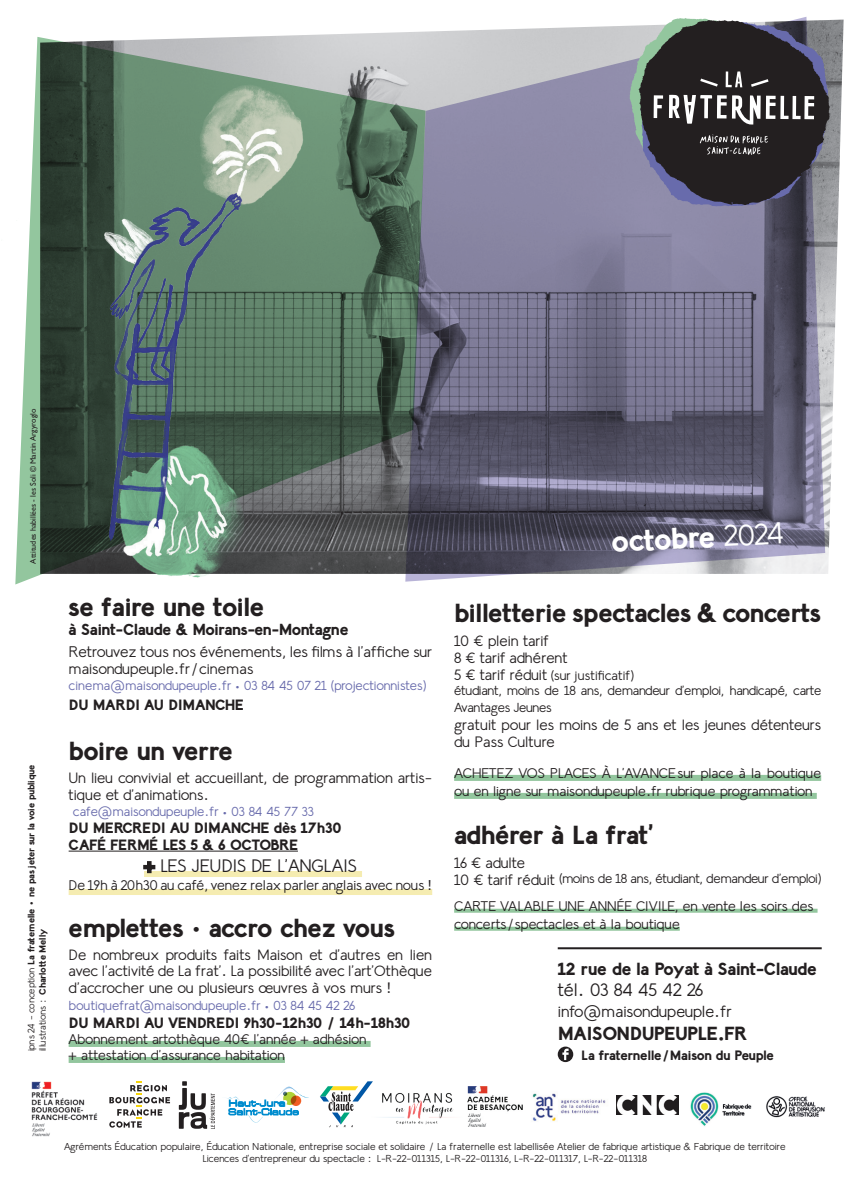
<style>
.page{position:relative;width:851px;height:1191px;background:#fff}
.page>*{position:absolute;margin:0;border:0;box-sizing:border-box;transform-origin:0 0}
.t1{font:700 30px "Lil Grotesk";color:#fff}
.t2{font:700 26px "Lil Grotesk";letter-spacing:-.025em;color:#231f20}
.t3{font:700 18.8px "Lil Grotesk";letter-spacing:-.03em;color:#231f20}
.t4{font:18px "Lil Grotesk";color:#231f20}
.t5{font:18px "Lil Grotesk";letter-spacing:-.02em;color:#231f20}
.t6{font:700 17.6px "Lil Grotesk";letter-spacing:-.02em;color:#231f20}
.t7{font:700 16px "Lil Grotesk";letter-spacing:-.03em;color:#231f20}
.t8{font:16px "Lil Grotesk";letter-spacing:-.02em;color:#231f20}
.t9{font:15.2px "Lil Grotesk";color:#231f20}
.t10{font:15px/16.8px "Lil Grotesk";letter-spacing:-.01em;color:#231f20}
.t11{font:700 15px/16.8px "Lil Grotesk";letter-spacing:-.02em;color:#231f20}
.t12{font:14px/18px "Lil Grotesk";letter-spacing:-.01em;color:#231f20}
.t13{font:700 13.6px "Lil Grotesk";letter-spacing:-.025em;color:#231f20}
.t14{font:13px "Lil Grotesk";letter-spacing:-.02em;color:#686bac}
.t15{font:13px/15px "Lil Grotesk";letter-spacing:-.02em;color:#231f20}
.t16{font:13px "Lil Grotesk";letter-spacing:-.04em;color:#231f20}
.t17{font:10px/12px "Lil Grotesk";color:#231f20;text-align:center}
.t18{font:700 9.4px/11.2px "Lil Grotesk";letter-spacing:-.02em;color:#231f20}
.t19{font:8px "Gill Sans";color:#231f20}
.s1{font-weight:400}
.s2{font-size:15px}
.s3{font-weight:700}
</style>
<div class="page">
<img style="left:242px;top:20px;width:601px;height:554px">
<svg style="left:405px;top:17px;width:420px;height:564px;background:#7b798f"></svg>
<svg style="left:37px;top:37px;width:388px;height:545px;background:#697b71"></svg>
<img style="left:15px;top:49px;width:295px;height:535px">
<hr style="left:557px;top:947px;width:264px;height:2px;background:#231f20">
<svg style="left:557px;top:1046px;width:16px;height:16px"></svg>
<svg style="left:562px;top:1048px;width:6px;height:12px"></svg>
<svg style="left:320px;top:1081px;width:53px;height:46px"></svg>
<svg style="left:109px;top:1081px;width:61px;height:46px"></svg>
<svg style="left:179px;top:1081px;width:36px;height:47px"></svg>
<svg style="left:227px;top:1086px;width:82px;height:36px"></svg>
<img style="left:370px;top:1091px;width:84px;height:34px">
<img style="left:532px;top:1093px;width:74px;height:28px">
<img style="left:31px;top:1081px;width:67px;height:56px">
<img style="left:467px;top:1086px;width:55px;height:40px">
<img style="left:617px;top:1095px;width:61px;height:19px">
<img style="left:766px;top:1096px;width:59px;height:22px">
<img style="left:690px;top:1092px;width:62px;height:34px">
<div style="left:454px;top:775px;width:367px;height:6px;background:#93c69e"></div>
<div style="left:454px;top:793px;width:362px;height:6px;background:#93c69e"></div>
<svg style="left:454px;top:908px;width:363px;height:4px"></svg>
<svg style="left:454px;top:926px;width:225px;height:4px"></svg>
<hr style="left:69px;top:850px;width:229px;height:1px;background:#231f20">
<div style="left:144px;top:871px;width:218px;height:6px;background:#f5ecb1"></div>
<div style="left:69px;top:889px;width:363px;height:6px;background:#f5ecb1"></div>
<div style="left:69px;top:1041px;width:301px;height:6px;background:#93c69e"></div>
<div style="left:69px;top:1057px;width:216px;height:6px;background:#93c69e"></div>
<svg style="left:629px;top:18px;width:200px;height:188px;background:#4c4b51"></svg>
<p class="t19" style="left:28px;top:563px;width:156px;rotate:-90deg">Attitudes habillées - les Soli © Martin Argyroglo</p>
<p class="t18" style="left:26px;top:1051px;width:288px;rotate:-90deg"><span class="s1">ipns 24 - conception</span> La fraternelle • ne pas jeter sur la voie publique <span class="s1">illustrations :</span> Charlotte Melly</p>
<h2 class="t2" style="left:69px;top:592px;width:197px">se faire une toile</h2>
<p class="t7" style="left:69px;top:620px;width:281px">à Saint-Claude &amp; Moirans-en-Montagne</p>
<p class="t9" style="left:69px;top:642px;width:365px">Retrouvez tous nos événements, les films à l’affiche <span class="s2">sur</span></p>
<p class="t10" style="left:69px;top:660px;width:186px">maisondupeuple.fr/cinemas</p>
<p class="t14" style="left:69px;top:678px;width:359px">cinema@maisondupeuple.fr <sup>.</sup> 03 84 45 07 21 (projectionnistes)</p>
<p class="t11" style="left:69px;top:697px;width:177px">DU MARDI AU DIMANCHE</p>
<h2 class="t2" style="left:69px;top:736px;width:166px">boire un verre</h2>
<p class="t10" style="left:69px;top:769px;width:365px">Un lieu convivial et accueillant, de programmation artis&shy;tique et d’animations.</p>
<p class="t14" style="left:73px;top:804px;width:242px">cafe@maisondupeuple.fr <sup>.</sup> 03 84 45 77 33</p>
<p class="t11" style="left:69px;top:820px;width:274px">DU MERCREDI AU DIMANCHE dès 17h30<br>CAFÉ FERMÉ LES 5 &amp; 6 OCTOBRE</p>
<p class="t4" style="left:144px;top:854px;width:214px"><span class="s3">+</span> LES JEUDIS DE L’ANGLAIS</p>
<p class="t12" style="left:69px;top:876px;width:365px">De 19h à 20h30 au café, venez relax parler anglais avec nous !</p>
<h2 class="t2" style="left:69px;top:912px;width:328px">emplettes . accro chez vous</h2>
<p class="t10" style="left:69px;top:946px;width:365px;text-align:justify">De nombreux produits faits Maison et d’autres en lien avec l’activité de La frat’. La possibilité avec l’art’Othèque d’accrocher une ou plusieurs œuvres à vos murs !</p>
<p class="t14" style="left:69px;top:997px;width:288px">boutiquefrat@maisondupeuple.fr <sup>.</sup> 03 84 45 42 26</p>
<p class="t11" style="left:69px;top:1014px;width:343px">DU MARDI AU VENDREDI 9h30-12h30 / 14h-18h30</p>
<p class="t12" style="left:69px;top:1031px;width:299px;line-height:16px">Abonnement artothèque 40€ l’année + adhésion + attestation d’assurance habitation</p>
<h1 class="t1" style="left:610px;top:524px;width:175px;rotate:-3deg">octobre <span class="s1">2024</span></h1>
<h2 class="t2" style="left:454px;top:597px;width:368px">billetterie spectacles &amp; concerts</h2>
<p class="t10" style="left:454px;top:633px;width:115px">10 € plein tarif<br>8 € tarif adhérent</p>
<p class="t15" style="left:454px;top:668px;width:368px"><span class="s2">5 € tarif réduit</span> (sur justificatif)<br>étudiant, moins de 18 ans, demandeur d’emploi, handicapé, carte</p>
<p class="t15" style="left:454px;top:699px;width:99px">Avantages Jeunes</p>
<p class="t10" style="left:454px;top:717px;width:368px">gratuit pour les moins de 5 ans et les jeunes détenteurs du Pass Culture</p>
<p class="t12" style="left:454px;top:764px;width:368px">ACHETEZ VOS PLACES À L’AVANCEsur place à la boutique ou en ligne sur maisondupeuple.fr rubrique programmation</p>
<h2 class="t2" style="left:454px;top:819px;width:202px">adhérer à La frat’</h2>
<p class="t10" style="left:454px;top:854px;width:73px">16 € adulte</p>
<p class="t16" style="left:454px;top:870px;width:368px"><span class="s2">10 € tarif réduit</span> (moins de 18 ans, étudiant, demandeur d’emploi)</p>
<p class="t12" style="left:454px;top:897px;width:361px">CARTE VALABLE UNE ANNÉE CIVILE, en vente les soirs des concerts/spectacles et à la boutique</p>
<p class="t6" style="left:557px;top:958px;width:260px">12 rue de la Poyat à Saint-Claude</p>
<p class="t5" style="left:557px;top:979px;width:147px">tél. 03 84 45 42 26</p>
<p class="t8" style="left:557px;top:1002px;width:175px">info@maisondupeuple.fr</p>
<p class="t3" style="left:557px;top:1022px;width:191px">MAISONDUPEUPLE.FR</p>
<p class="t13" style="left:581px;top:1046px;width:194px">La fraternelle/Maison du Peuple</p>
<p class="t17" style="left:64px;top:1140px;width:723px">Agréments Éducation populaire, Éducation Nationale, entreprise sociale et solidaire / La fraternelle est labellisée Atelier de fabrique artistique &amp; Fabrique de territoire<br>Licences d’entrepreneur du spectacle : L-R-22-011315, L-R-22-011316, L-R-22-011317, L-R-22-011318</p>
</div>
